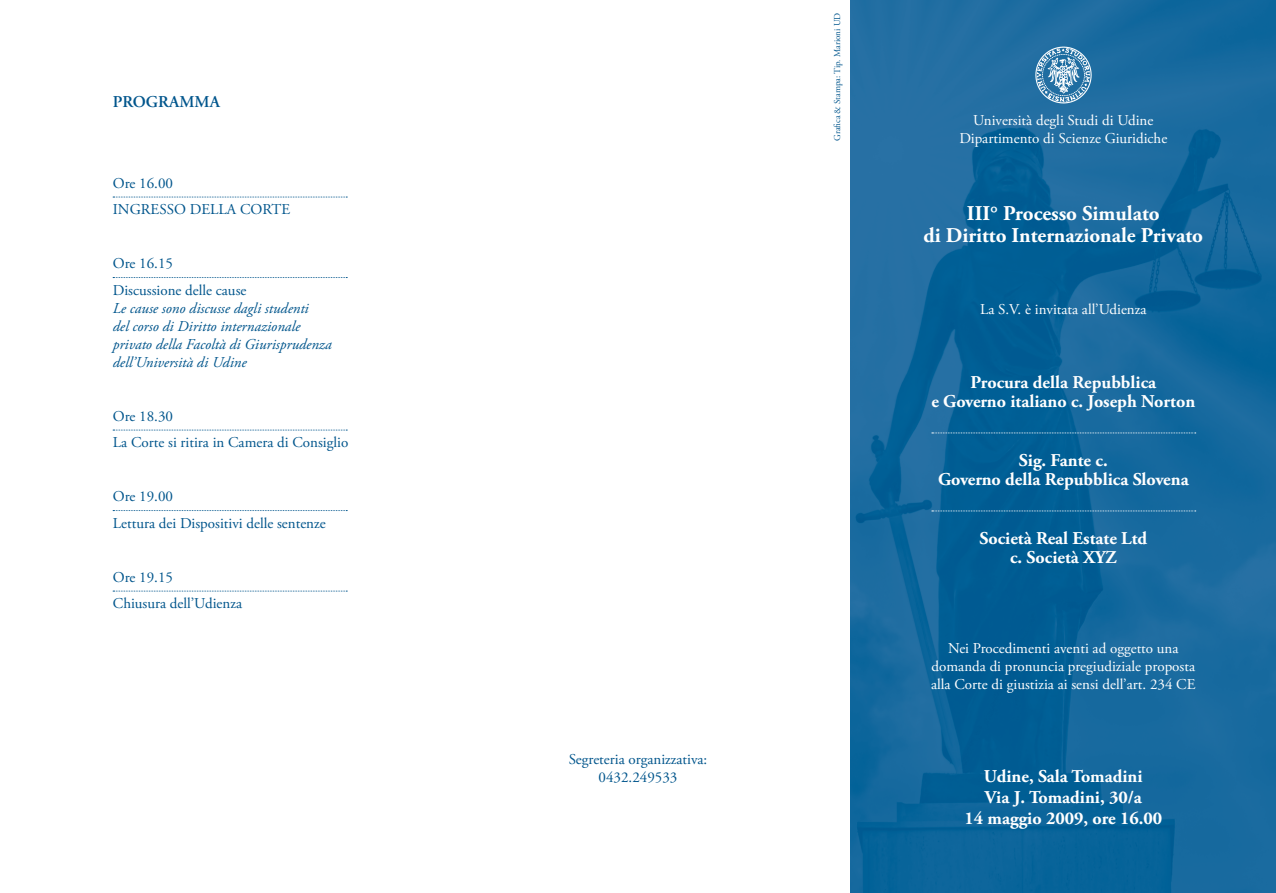
<style>
.page{position:relative;width:1276px;height:893px;background:#fff}
.page>*{position:absolute;margin:0;border:0;box-sizing:border-box;transform-origin:0 0}
.Normale{font:700 21px "Adobe Garamond Pro";color:#fff}
.Normale-2{font:700 18px "Adobe Garamond Pro";color:#fff}
.Normale-3{font:600 16.5px "Adobe Garamond Pro";color:#00558c}
.Normale-4{font:15px "Adobe Garamond Pro";color:#00558c}
.Normale-5{font:15px "Adobe Garamond Pro";color:#fff}
.Normale-6{font:italic 15px/18px "Adobe Garamond Pro";color:#00558c}
.Normale-7{font:9px "Adobe Garamond Pro";color:#00558c}
</style>
<div class="page">
<img style="left:850px;top:0;width:426px;height:893px">
<svg style="left:932px;top:433px;width:263px;height:1px"></svg>
<svg style="left:932px;top:511px;width:263px;height:1px"></svg>
<img style="left:1031px;top:43px;width:64px;height:64px">
<svg style="left:113px;top:197px;width:234px;height:1px"></svg>
<svg style="left:113px;top:277px;width:234px;height:1px"></svg>
<svg style="left:113px;top:430px;width:234px;height:1px"></svg>
<svg style="left:113px;top:510px;width:234px;height:1px"></svg>
<svg style="left:113px;top:591px;width:234px;height:1px"></svg>
<p class="Normale-3" style="left:113px;top:93px;width:109px">PROGRAMMA</p>
<p class="Normale-4" style="left:113px;top:174px;width:62px">Ore 16.00</p>
<p class="Normale-4" style="left:113px;top:201px;width:179px">INGRESSO DELLA CORTE</p>
<p class="Normale-4" style="left:113px;top:255px;width:62px">Ore 16.15</p>
<p class="Normale-4" style="left:113px;top:281px;width:135px">Discussione delle cause</p>
<p class="Normale-6" style="left:113px;top:300px;width:220px">Le cause sono discusse dagli studenti<br>del corso di Diritto internazionale privato della Facoltà di Giurisprudenza dell’Università di Udine</p>
<p class="Normale-4" style="left:113px;top:407px;width:62px">Ore 18.30</p>
<p class="Normale-4" style="left:113px;top:434px;width:237px">La Corte si ritira in Camera di Consiglio</p>
<p class="Normale-4" style="left:113px;top:488px;width:62px">Ore 19.00</p>
<p class="Normale-4" style="left:113px;top:514px;width:214px">Lettura dei Dispositivi delle sentenze</p>
<p class="Normale-4" style="left:113px;top:568px;width:62px">Ore 19.15</p>
<p class="Normale-4" style="left:113px;top:595px;width:131px">Chiusura dell’Udienza</p>
<p class="Normale-4" style="left:569px;top:750px;width:140px">Segreteria organizzativa:</p>
<p class="Normale-4" style="left:598px;top:768px;width:80px">0432.249533</p>
<p class="Normale-7" style="left:832px;top:141px;width:130px;rotate:-90deg">Grafica &amp; Stampa: Tip. Marioni UD</p>
<p class="Normale-5" style="left:973px;top:111px;width:182px">Università degli Studi di Udine</p>
<p class="Normale-5" style="left:959px;top:129px;width:209px">Dipartimento di Scienze Giuridiche</p>
<p class="Normale" style="left:967px;top:201px;width:194px">III° Processo Simulato</p>
<p class="Normale" style="left:923px;top:223px;width:281px">di Diritto Internazionale Privato</p>
<p class="Normale-5" style="left:980px;top:300px;width:168px">La S.V. è invitata all’Udienza</p>
<p class="Normale-2" style="left:970px;top:371px;width:187px">Procura della Repubblica</p>
<p class="Normale-2" style="left:931px;top:391px;width:265px">e Governo italiano c. Joseph Norton</p>
<p class="Normale-2" style="left:1019px;top:449px;width:90px">Sig. Fante c.</p>
<p class="Normale-2" style="left:938px;top:469px;width:252px">Governo della Repubblica Slovena</p>
<p class="Normale-2" style="left:979px;top:527px;width:169px">Società Real Estate Ltd</p>
<p class="Normale-2" style="left:1010px;top:547px;width:108px">c. Società XYZ</p>
<p class="Normale-5" style="left:948px;top:639px;width:232px">Nei Procedimenti aventi ad oggetto una</p>
<p class="Normale-5" style="left:931px;top:657px;width:265px">domanda di pronuncia pregiudiziale proposta</p>
<p class="Normale-5" style="left:931px;top:675px;width:266px">alla Corte di giustizia ai sensi dell’art. 234 CE</p>
<p class="Normale-2" style="left:984px;top:766px;width:160px">Udine, Sala Tomadini</p>
<p class="Normale-2" style="left:984px;top:787px;width:159px">Via J. Tomadini, 30/a</p>
<p class="Normale-2" style="left:964px;top:808px;width:199px">14 maggio 2009, ore 16.00</p>
</div>
